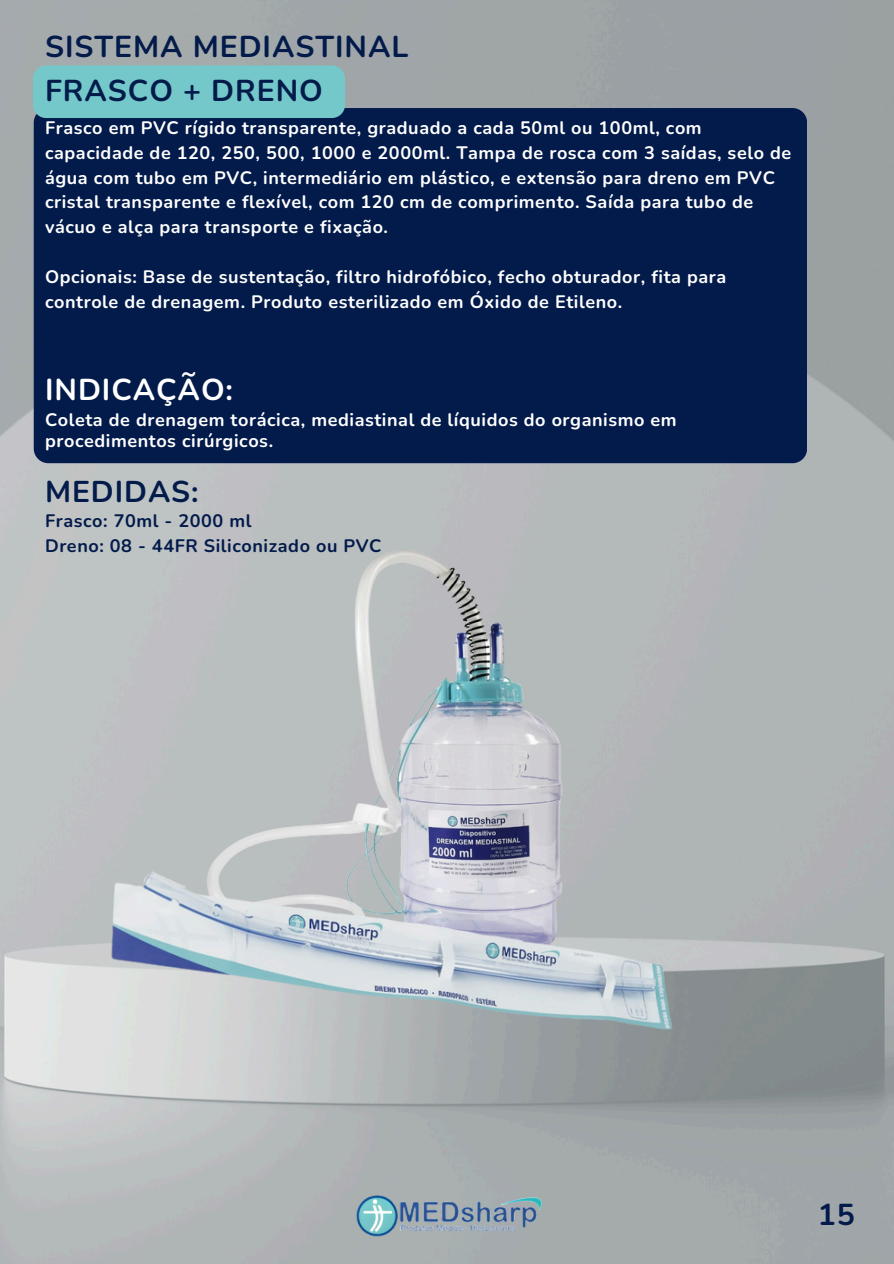
<style>
.page{position:relative;width:894px;height:1264px;background:#fff}
.page>*{position:absolute;margin:0;border:0;box-sizing:border-box;transform-origin:0 0}
.t1{font:700 30.15px "Nunito";letter-spacing:.03em;color:#031b4a}
.t2{font:700 30.15px "Nunito";letter-spacing:.03em;color:#fff}
.t3{font:700 30px "Nunito";letter-spacing:.03em;color:#031b4a}
.t4{font:700 18px/24.8px "Nunito";letter-spacing:.03em;color:#fff}
.t5{font:700 18px "Nunito";letter-spacing:.03em;color:#031b4a}
</style>
<div class="page">
<img style="left:0;top:0;width:893px;height:1263px">
<img style="left:131px;top:540px;width:584px;height:326px">
<img style="left:96px;top:866px;width:655px;height:236px">
<img style="left:341px;top:1110px;width:211px;height:153px">
<div style="left:34px;top:108px;width:772px;height:355px;background:#031b4a;border-radius:15px"></div>
<div style="left:33px;top:65px;width:312px;height:53px;background:#74c8ca"></div>
<p class="t1" style="left:45px;top:27px;width:365px">SISTEMA MEDIASTINAL</p>
<h1 class="t1" style="left:45px;top:70px;width:279px">FRASCO + DRENO</h1>
<p class="t4" style="left:45px;top:116px;width:747px">Frasco em PVC rígido transparente, graduado a cada 50ml ou 100ml, com capacidade de 120, 250, 500, 1000 e 2000ml. Tampa de rosca com 3 saídas, selo de água com tubo em PVC, intermediário em plástico, e extensão para dreno em PVC cristal transparente e flexível, com 120 cm de comprimento. Saída para tubo de vácuo e alça para transporte e fixação.</p>
<h1 class="t4" style="left:45px;top:264px;width:682px">Opcionais: Base de sustentação, filtro hidrofóbico, fecho obturador, fita para controle de drenagem. Produto esterilizado em Óxido de Etileno.</h1>
<p class="t2" style="left:45px;top:370px;width:189px">INDICAÇÃO:</p>
<p class="t4" style="left:45px;top:409px;width:633px;line-height:21.3px">Coleta de drenagem torácica, mediastinal de líquidos do organismo em procedimentos cirúrgicos.</p>
<p class="t3" style="left:45px;top:471px;width:155px">MEDIDAS:</p>
<p class="t5" style="left:45px;top:509px;width:208px">Frasco: 70ml - 2000 ml</p>
<h1 class="t5" style="left:45px;top:534px;width:338px">Dreno: 08 - 44FR Siliconizado ou PVC</h1>
<p class="t1" style="left:817px;top:1194px;width:39px">15</p>
</div>
